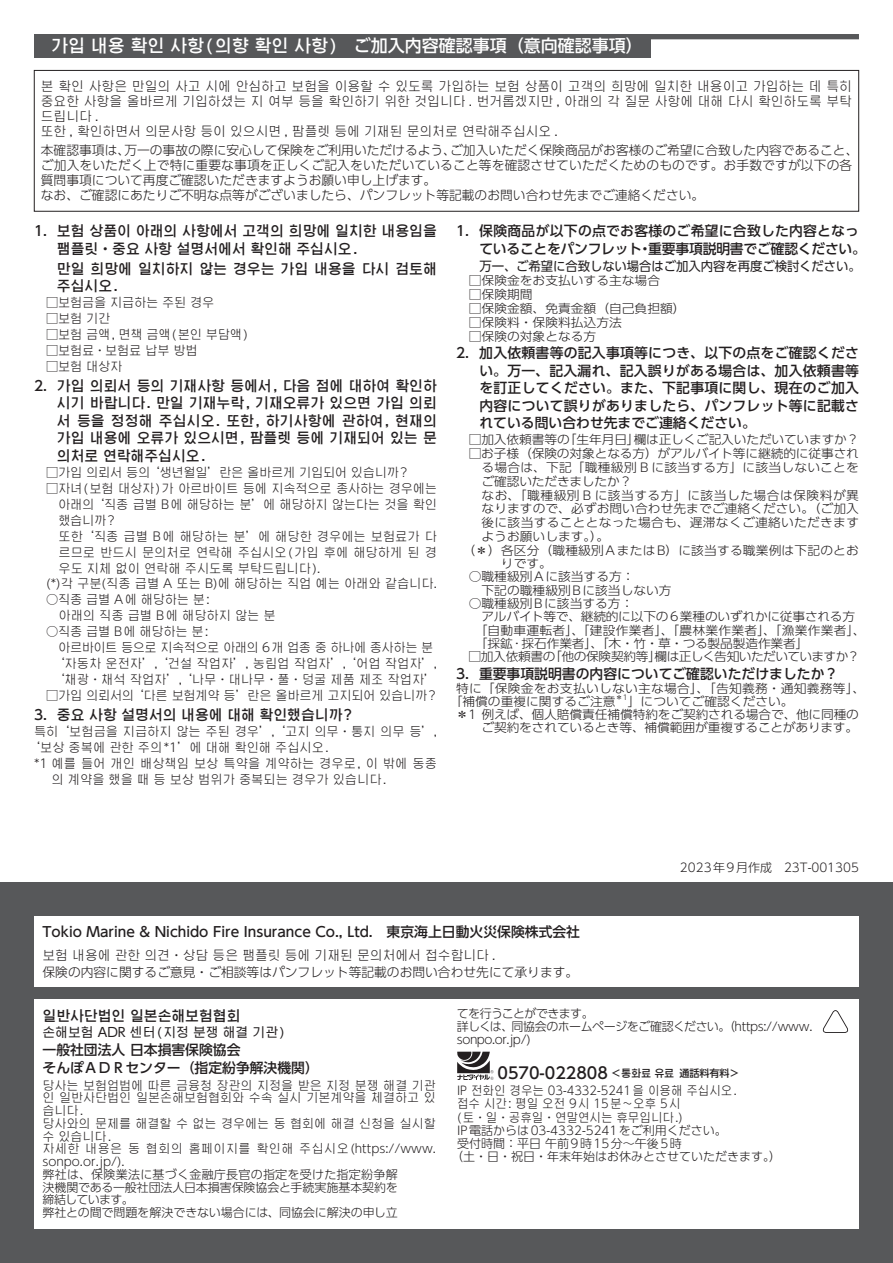
<style>
.page{position:relative;width:893px;height:1263px;background:#fff}
.page>*{position:absolute;margin:0;border:0;box-sizing:border-box;transform-origin:0 0}
.t1{font:500 16.95px "UD Shin Go Pr 6 N";color:#fff}
.t2{font:500 15.9px "UD Shin Go Pr 6 N";color:#231f20}
.t3{font:500 13.8px/17.5px "UD Shin Go Pr 6 N";color:#231f20}
.t4{font:500 13.8px/17.5px "UD Shin Go Hang Koc";color:#231f20}
.t5{font:300 12.75px/14.9px "UD Shin Go Pr 6 N";color:#231f20}
.t6{font:300 12.75px/14.9px "UD Shin Go Hang Koc";color:#231f20}
.t7{font:12.75px "UD Shin Go Pr 6 N";letter-spacing:-.005em;color:#231f20}
.t8{font:12.75px "UD Shin Go Hang Koc";color:#231f20}
.t9{font:300 12.15px/13.4px "UD Shin Go Pr 6 N";color:#231f20;scale:1.05 1}
.t10{font:300 12.15px/15.9px "UD Shin Go Hang Koc";color:#231f20}
.t11{font:300 12.15px/13.4px "UD Shin Go Pr 6 N";letter-spacing:.02em;color:#231f20;scale:1.05 1}
.t12{font:300 12.15px "UD Shin Go Hang Koc";letter-spacing:-.02em;color:#231f20}
.t13{font:300 12.15px "UD Shin Go Hang Koc";letter-spacing:-.025em;color:#231f20}
.t14{font:300 12.15px "UD Shin Go Pr 6 N";letter-spacing:-.04em;color:#231f20;scale:1.05 1}
.t15{font:300 12.15px "UD Shin Go Hang Koc";letter-spacing:-.035em;color:#231f20}
.t16{font:300 12.15px "UD Shin Go Pr 6 N";letter-spacing:.04em;color:#231f20;scale:1.05 1}
.t17{font:300 12px/12.8px "UD Shin Go Hang Koc";color:#231f20}
.t18{font:300 12px "UD Shin Go Pr 6 N";color:#231f20}
.t19{font:300 12px "UD Shin Go Hang Koc";color:#231f20;scale:.96 1}
.t20{font:300 12px/12.8px "UD Shin Go Pr 6 N";letter-spacing:-.04em;color:#231f20}
.t21{font:300 12px "UD Shin Go Pr 6 N";letter-spacing:.06em;color:#231f20}
.t22{font:300 7.05px "UD Shin Go Pr 6 N";color:#231f20;scale:1.05 1}
.s1{font-family:"UD Shin Go Hang Koc"}
.s2{font-family:"UD Shin Go Pr 6 N"}
.s3{font-size:10.05px}
.s4{font-family:"UD Shin Go Hang Koc";font-size:10.05px}
</style>
<div class="page">
<div style="left:34px;top:70px;width:825px;height:141px;border:1px solid #231f20"></div>
<div style="left:421px;top:34px;width:438px;height:5px;background:#57585a"></div>
<div style="left:34px;top:34px;width:617px;height:23px;background:#57585a"></div>
<div style="left:0;top:882px;width:893px;height:381px;background:#57585a"></div>
<div style="left:34px;top:916px;width:825px;height:70px;background:#fff"></div>
<div style="left:34px;top:999px;width:825px;height:230px;background:#fff"></div>
<svg style="left:457px;top:1052px;width:37px;height:28px"></svg>
<svg style="left:823px;top:1010px;width:25px;height:23px"></svg>
<p class="t1" style="left:51px;top:32px;width:593px"><span class="s1">가입 내용 확인 사항(의향 확인 사항)</span> ご加入内容確認事項（意向確認事項）</p>
<p class="t6" style="left:41px;top:79px;width:813px">본 확인 사항은 만일의 사고 시에 안심하고 보험을 이용할 수 있도록 가입하는 보험 상품이 고객의 희망에 일치한 내용이고 가입하는 데 특히 중요한 사항을 올바르게 기입하셨는 지 여부 등을 확인하기 위한 것입니다 . 번거롭겠지만 , 아래의 각 질문 사항에 대해 다시 확인하도록 부탁 드립니다 .<br>또한 , 확인하면서 의문사항 등이 있으시면 , 팜플렛 등에 기재된 문의처로 연락해주십시오 .</p>
<p class="t5" style="left:41px;top:143px;width:819px">本確認事項は、万一の事故の際に安心して保険をご利用いただけるよう、ご加入いただく保険商品がお客様のご希望に合致した内容であること、ご加入をいただく上で特に重要な事項を正しくご記入をいただいていること等を確認させていただくためのものです。お手数ですが以下の各質問事項について再度ご確認いただきますようお願い申し上げます。<br>なお、ご確認にあたりご不明な点等がございましたら、パンフレット等記載のお問い合わせ先までご連絡ください。</p>
<p class="t4" style="left:57px;top:222px;width:381px;text-indent:-23px">1. 보험 상품이 아래의 사항에서 고객의 희망에 일치한 내용임을 팸플릿ㆍ중요 사항 설명서에서 확인해 주십시오.</p>
<p class="t4" style="left:57px;top:259px;width:381px">만일 희망에 일치하지 않는 경우는 가입 내용을 다시 검토해 주십시오.</p>
<p class="t12" style="left:46px;top:294px;width:170px">□보험금을 지급하는 주된 경우</p>
<p class="t10" style="left:46px;top:310px;width:66px">□보험 기간</p>
<p class="t12" style="left:46px;top:326px;width:203px">□보험 금액, 면책 금액(본인 부담액)</p>
<p class="t12" style="left:46px;top:342px;width:153px">□보험료ㆍ보험료 납부 방법</p>
<p class="t10" style="left:46px;top:358px;width:78px">□보험 대상자</p>
<p class="t4" style="left:57px;top:376px;width:381px;text-align:justify;text-indent:-23px">2. 가입 의뢰서 등의 기재사항 등에서, 다음 점에 대하여 확인하 시기 바랍니다. 만일 기재누락, 기재오류가 있으면 가입 의뢰 서 등을 정정해 주십시오. 또한, 하기사항에 관하여, 현재의 가입 내용에 오류가 있으시면, 팜플렛 등에 기재되어 있는 문 의처로 연락해주십시오.</p>
<p class="t13" style="left:46px;top:464px;width:363px">□가입 의뢰서 등의 ‘생년월일’란은 올바르게 기입되어 있습니까?</p>
<p class="t12" style="left:46px;top:480px;width:392px">□자녀(보험 대상자)가 아르바이트 등에 지속적으로 종사하는 경우에는</p>
<p class="t10" style="left:58px;top:496px;width:380px">아래의 ‘직종 급별 B에 해당하는 분’에 해당하지 않는다는 것을 확인</p>
<p class="t10" style="left:58px;top:512px;width:58px">했습니까?</p>
<p class="t10" style="left:58px;top:528px;width:380px">또한 ‘직종 급별 B에 해당하는 분’에 해당한 경우에는 보험료가 다</p>
<p class="t10" style="left:58px;top:544px;width:380px">르므로 반드시 문의처로 연락해 주십시오(가입 후에 해당하게 된 경</p>
<p class="t10" style="left:58px;top:560px;width:263px">우도 지체 없이 연락해 주시도록 부탁드립니다).</p>
<p class="t10" style="left:46px;top:576px;width:392px">(*)각 구분(직종 급별 A 또는 B)에 해당하는 직업 예는 아래와 같습니다.</p>
<p class="t10" style="left:58px;top:592px;width:219px;text-indent:-12px">○직종 급별 A에 해당하는 분:<br>아래의 직종 급별 B에 해당하지 않는 분</p>
<p class="t12" style="left:46px;top:623px;width:164px">○직종 급별 B에 해당하는 분:</p>
<p class="t15" style="left:58px;top:639px;width:377px">아르바이트 등으로 지속적으로 아래의 6개 업종 중 하나에 종사하는 분</p>
<p class="t10" style="left:52px;top:655px;width:386px">‘자동차 운전자’, ‘건설 작업자’, 농림업 작업자’, ‘어업 작업자’,</p>
<p class="t10" style="left:52px;top:671px;width:386px">‘채광ㆍ채석 작업자’, ‘나무ㆍ대나무ㆍ풀ㆍ덩굴 제품 제조 작업자’</p>
<p class="t13" style="left:46px;top:687px;width:391px">□가입 의뢰서의 ‘다른 보험계약 등’란은 올바르게 고지되어 있습니까?</p>
<p class="t4" style="left:34px;top:705px;width:319px">3. 중요 사항 설명서의 내용에 대해 확인했습니까?</p>
<p class="t10" style="left:34px;top:723px;width:404px">특히 ‘보험금을 지급하지 않는 주된 경우’, ‘고지 의무ㆍ통지 의무 등’,</p>
<p class="t10" style="left:28px;top:739px;width:302px">‘보상 중복에 관한 주의*1’에 대해 확인해 주십시오.</p>
<p class="t10" style="left:34px;top:755px;width:404px">*1 예를 들어 개인 배상책임 보상 특약을 계약하는 경우로, 이 밖에 동종</p>
<p class="t10" style="left:52px;top:771px;width:336px">의 계약을 했을 때 등 보상 범위가 중복되는 경우가 있습니다.</p>
<p class="t3" style="left:479px;top:222px;width:388px;text-indent:-23px">1．保険商品が以下の点でお客様のご希望に合致した内容となっていることをパンフレット・重要事項説明書でご確認ください。</p>
<p class="t7" style="left:479px;top:255px;width:383px">万一、ご希望に合致しない場合はご加入内容を再度ご検討ください。</p>
<p class="t9" style="left:469px;top:274px;width:184px">□保険金をお支払いする主な場合</p>
<p class="t9" style="left:469px;top:287px;width:62px">□保険期間</p>
<p class="t9" style="left:469px;top:301px;width:208px">□保険金額、免責金額（自己負担額）</p>
<p class="t9" style="left:469px;top:315px;width:147px">□保険料・保険料払込方法</p>
<p class="t9" style="left:469px;top:329px;width:123px">□保険の対象となる方</p>
<p class="t3" style="left:479px;top:344px;width:381px;text-align:justify;text-indent:-23px">2．加入依頼書等の記入事項等につき、以下の点をご確認ください。万一、記入漏れ、記入誤りがある場合は、加入依頼書等を訂正してください。また、下記事項に関し、現在のご加入内容について誤りがありましたら、パンフレット等に記載されている問い合わせ先までご連絡ください。</p>
<p class="t9" style="left:469px;top:433px;width:373px">□加入依頼書等の「生年月日」欄は正しくご記入いただいていますか？</p>
<p class="t9" style="left:469px;top:446px;width:373px">□お子様（保険の対象となる方）がアルバイト等に継続的に従事され</p>
<p class="t11" style="left:481px;top:460px;width:361px">る場合は、下記「職種級別 B に該当する方」に該当しないことを</p>
<p class="t9" style="left:481px;top:474px;width:145px">ご確認いただきましたか？</p>
<p class="t16" style="left:482px;top:485px;width:361px">なお、「職種級別 B に該当する方」に該当した場合は保険料が異</p>
<p class="t9" style="left:482px;top:502px;width:361px">なりますので、必ずお問い合わせ先までご連絡ください。（ご加入</p>
<p class="t11" style="left:482px;top:515px;width:361px">後に該当することとなった場合も、遅滞なくご連絡いただきます</p>
<p class="t9" style="left:482px;top:529px;width:123px">ようお願いします。）。</p>
<p class="t9" style="left:462px;top:543px;width:379px">（＊）各区分（職種級別AまたはB）に該当する職業例は下記のとお</p>
<p class="t9" style="left:501px;top:556px;width:50px">りです。</p>
<p class="t9" style="left:482px;top:570px;width:183px;text-indent:-13px">○職種級別Aに該当する方：<br>下記の職種級別Bに該当しない方</p>
<p class="t9" style="left:481px;top:596px;width:368px;text-indent:-12px">○職種級別Bに該当する方：<br>アルバイト等で、継続的に以下の6業種のいずれかに従事される方<br>｢自動車運転者」、｢建設作業者｣、｢農林業作業者｣、｢漁業作業者｣、｢採鉱･採石作業者｣、｢木・竹・草・つる製品製造作業者｣</p>
<p class="t14" style="left:468px;top:647px;width:374px">□加入依頼書の「他の保険契約等」欄は正しく告知いただいていますか？</p>
<p class="t3" style="left:456px;top:664px;width:384px">3．重要事項説明書の内容についてご確認いただけましたか？</p>
<p class="t11" style="left:450px;top:681px;width:397px;text-indent:6px">特に「保険金をお支払いしない主な場合」、「告知義務・通知義務等」、「補償の重複に関するご注意</p>
<p class="t22" style="left:615px;top:691px;width:13px">＊1</p>
<p class="t9" style="left:628px;top:694px;width:159px">」についてご確認ください。</p>
<p class="t9" style="left:456px;top:707px;width:386px">＊1 例えば、個人賠償責任補償特約をご契約される場合で、他に同種の</p>
<p class="t9" style="left:481px;top:721px;width:360px">ご契約をされているとき等、補償範囲が重複することがあります。</p>
<p class="t18" style="left:680px;top:858px;width:181px">2023年9月作成　23T-001305</p>
<p class="t3" style="left:43px;top:923px;width:539px">Tokio Marine &amp; Nichido Fire Insurance Co., Ltd. 東京海上日動火災保険株式会社</p>
<p class="t5" style="left:43px;top:946px;width:537px;line-height:17px"><span class="s1">보험 내용에 관한 의견ㆍ상담 등은 팸플릿 등에 기재된 문의처에서 접수합니다 .<br></span>保険の内容に関するご意見・ご相談等はパンフレット等記載のお問い合わせ先にて承ります。</p>
<p class="t4" style="left:43px;top:1007px;width:200px">일반사단법인 일본손해보험협회</p>
<p class="t8" style="left:43px;top:1023px;width:243px">손해보험 ADR 센터(지정 분쟁 해결 기관)</p>
<p class="t3" style="left:43px;top:1040px;width:278px;line-height:18.1px">一般社団法人日本損害保険協会<br>そんぽＡＤＲセンター（指定紛争解決機関）</p>
<p class="t17" style="left:42px;top:1078px;width:395px">당사는 보험업법에 따른 금융청 장관의 지정을 받은 지정 분쟁 해결 기관 인 일반사단법인 일본손해보험협회와 수속 실시 기본계약을 체결하고 있 습니다.<br>당사와의 문제를 해결할 수 없는 경우에는 동 협회에 해결 신청을 실시할 수 있습니다.<br>자세한 내용은 동 협회의 홈페이지를 확인해 주십시오(https://www. sonpo.or.jp/).<br><span class="s2">弊社は、保険業法に基づく金融庁長官の指定を受けた指定紛争解<br>決機関である一般社団法人日本損害保険協会と手続実施基本契約を<br>締結しています。<br>弊社との間で問題を解決できない場合には、同協会に解決の申し立</span></p>
<p class="t20" style="left:457px;top:1007px;width:357px">てを行うことができます。<br>詳しくは、同協会のホームページをご確認ください。（https://www. sonpo.or.jp/)</p>
<p class="t2" style="left:498px;top:1060px;width:243px">0570-022808 <span class="s3">&lt;</span><span class="s4">통화료 유료</span> <span class="s3">通話料有料＞</span></p>
<p class="t19" style="left:457px;top:1082px;width:293px">IP 전화인 경우는 03-4332-5241을 이용해 주십시오.</p>
<p class="t19" style="left:457px;top:1095px;width:234px">접수 시간: 평일 오전 9시 15분~오후 5시</p>
<p class="t19" style="left:457px;top:1109px;width:236px">(토ㆍ일ㆍ공휴일ㆍ연말연시는 휴무입니다.)</p>
<p class="t18" style="left:457px;top:1120px;width:271px">IP電話からは03-4332-5241をご利用ください。</p>
<p class="t21" style="left:457px;top:1134px;width:226px">受付時間：平日午前9時15分～午後5時</p>
<p class="t18" style="left:451px;top:1147px;width:332px">（土・日・祝日・年末年始はお休みとさせていただきます。）</p>
</div>
